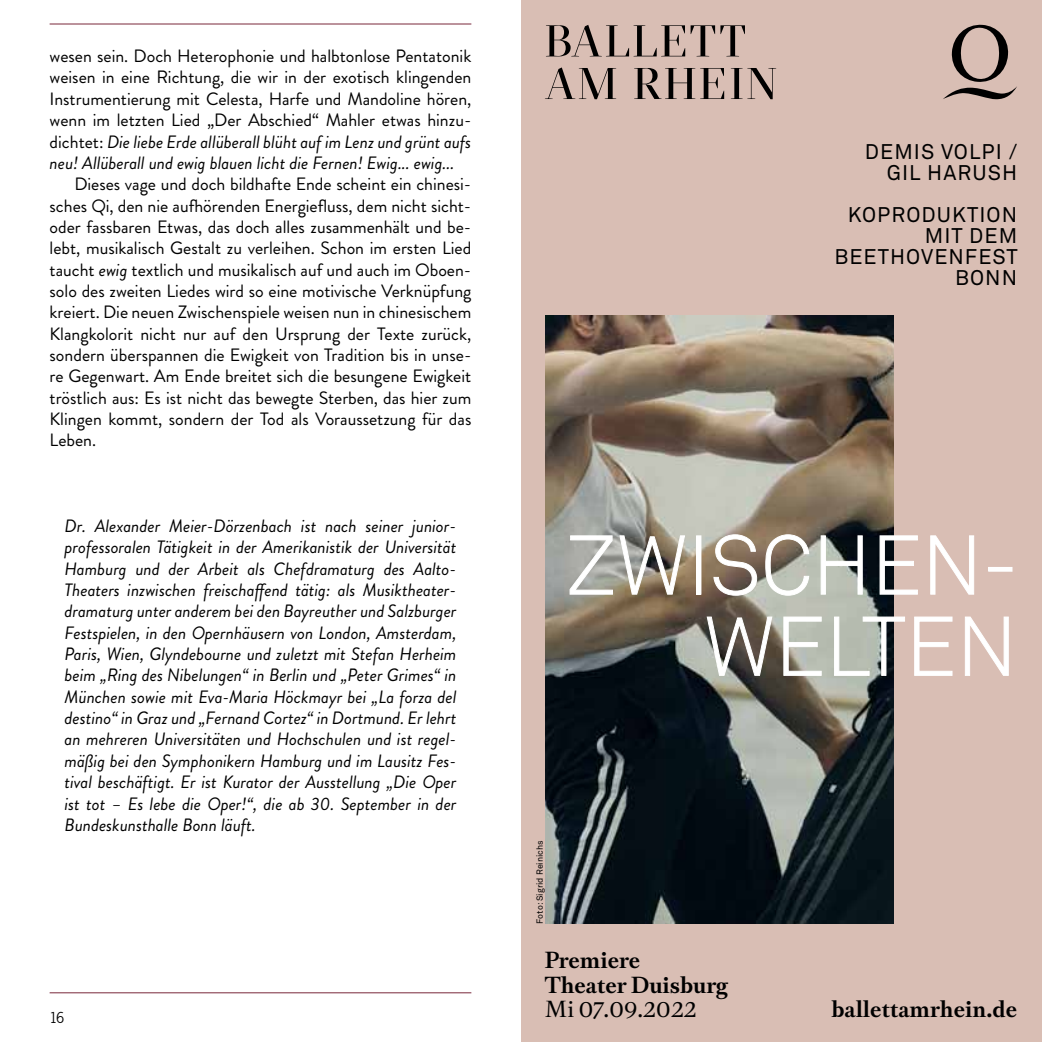
<style>
.page{position:relative;width:1042px;height:1042px;background:#fff}
.page>*{position:absolute;margin:0;border:0;box-sizing:border-box;transform-origin:0 0}
.t1{font:82.25px/81.2px "Akkurat Light Pro";color:#fff;text-align:right}
.t2{font:21px/21px "Akkurat Pro";letter-spacing:.05em;color:#000;text-align:right}
.t3{font:700 21px/24.5px "Romain Text";color:#000}
.t4{font:21px "Romain Text";color:#000}
.t5{font:17.85px/21.3px "Brandon";color:#000;text-align:justify}
.t6{font:italic 17.85px/21.3px "Brandon";color:#000;text-align:justify}
.t7{font:15.75px "News Gothic BQ";color:#000}
.t8{font:8.75px "Akkurat Pro";letter-spacing:.005em;color:#000}
.s1{font-style:italic}
</style>
<div class="page">
<hr style="left:50px;top:24px;width:421px;height:1px;background:#79283b">
<hr style="left:50px;top:992px;width:421px;height:1px;background:#79283b">
<div style="left:521px;top:0;width:521px;height:1042px;background:#d9beb4"></div>
<img style="left:546px;top:316px;width:347px;height:607px">
<svg style="left:569px;top:535px;width:44px;height:60px;background:#b0b1ac"></svg>
<svg style="left:619px;top:535px;width:66px;height:60px;background:#92897a"></svg>
<div style="left:696px;top:535px;width:5px;height:59px;border:1px solid #fff"></div>
<svg style="left:713px;top:534px;width:44px;height:62px;background:#918171"></svg>
<svg style="left:765px;top:534px;width:44px;height:62px;background:#a49f92"></svg>
<svg style="left:820px;top:535px;width:43px;height:60px;background:#888e8a"></svg>
<svg style="left:879px;top:535px;width:39px;height:60px"></svg>
<svg style="left:930px;top:535px;width:44px;height:60px"></svg>
<div style="left:988px;top:567px;width:24px;height:4px;border:1px solid #fff"></div>
<svg style="left:546px;top:25px;width:199px;height:31px"></svg>
<svg style="left:545px;top:67px;width:231px;height:32px"></svg>
<svg style="left:943px;top:25px;width:74px;height:74px"></svg>
<svg style="left:706px;top:616px;width:66px;height:60px;background:#6e6961"></svg>
<svg style="left:783px;top:616px;width:39px;height:60px;background:#b8bbb0"></svg>
<svg style="left:834px;top:616px;width:71px;height:60px;background:#a3a59e"></svg>
<svg style="left:914px;top:616px;width:38px;height:60px"></svg>
<svg style="left:965px;top:616px;width:44px;height:60px"></svg>
<p class="t5" style="left:50px;top:46px;width:423px">wesen sein. Doch Heterophonie und halbtonlose Pentatonik weisen in eine Richtung, die wir in der exotisch klingenden Instrumentierung mit Celesta, Harfe und Mandoline hören, wenn im letzten Lied „Der Abschied“ Mahler etwas hinzu&shy;dichtet: <span class="s1">Die liebe Erde allüberall blüht auf im Lenz und grünt aufs neu! Allüberall und ewig blauen licht die Fernen! Ewig... ewig...</span></p>
<p class="t5" style="left:50px;top:174px;width:423px;text-indent:25px">Dieses vage und doch bildhafte Ende scheint ein chinesi&shy;sches Qi, den nie aufhörenden Energiefluss, dem nicht sicht&shy;oder fassbaren Etwas, das doch alles zusammenhält und be&shy;lebt, musikalisch Gestalt zu verleihen. Schon im ersten Lied taucht <span class="s1">ewig</span> textlich und musikalisch auf und auch im Oboen&shy;solo des zweiten Liedes wird so eine motivische Verknüpfung kreiert. Die neuen Zwischenspiele weisen nun in chinesischem Klangkolorit nicht nur auf den Ursprung der Texte zurück, sondern überspannen die Ewigkeit von Tradition bis in unse&shy;re Gegenwart. Am Ende breitet sich die besungene Ewigkeit tröstlich aus: Es ist nicht das bewegte Sterben, das hier zum Klingen kommt, sondern der Tod als Voraussetzung für das Leben.</p>
<p class="t6" style="left:64px;top:515px;width:393px">Dr. Alexander Meier-Dörzenbach ist nach seiner junior&shy;professoralen Tätigkeit in der Amerikanistik der Universität Hamburg und der Arbeit als Chefdramaturg des Aalto-Theaters inzwischen freischaffend tätig: als Musiktheater&shy;dramaturg unter anderem bei den Bayreuther und Salzburger Festspielen, in den Opernhäusern von London, Amsterdam, Paris, Wien, Glyndebourne und zuletzt mit Stefan Herheim beim „Ring des Nibelungen“ in Berlin und „Peter Grimes“ in München sowie mit Eva-Maria Höckmayr bei „La forza del destino“ in Graz und „Fernand Cortez“ in Dortmund. Er lehrt an mehreren Universitäten und Hochschulen und ist regel&shy;mäßig bei den Symphonikern Hamburg und im Lausitz Fes&shy;tival beschäftigt. Er ist Kurator der Ausstellung „Die Oper ist tot – Es lebe die Oper!“, die ab 30. September in der Bundeskunsthalle Bonn läuft.</p>
<p class="t7" style="left:50px;top:1009px;width:16px">16</p>
<p class="t2" style="left:865px;top:141px;width:154px">DEMIS VOLPI /<br>GIL HARUSH</p>
<p class="t2" style="left:834px;top:204px;width:185px">KOPRODUKTION<br>MIT DEM<br>BEETHOVENFEST<br>BONN</p>
<h1 class="t1" style="left:566px;top:526px;width:454px">ZWISCHEN-<br>WELTEN</h1>
<p class="t8" style="left:534px;top:923px;width:85px;rotate:-90deg">Foto: Sigrid Reinichs</p>
<p class="t3" style="left:545px;top:949px;width:185px">Premiere<br>Theater Duisburg</p>
<p class="t4" style="left:545px;top:995px;width:153px">Mi 07.09.2022</p>
<p class="t3" style="left:831px;top:998px;width:187px">ballettamrhein.de</p>
</div>
